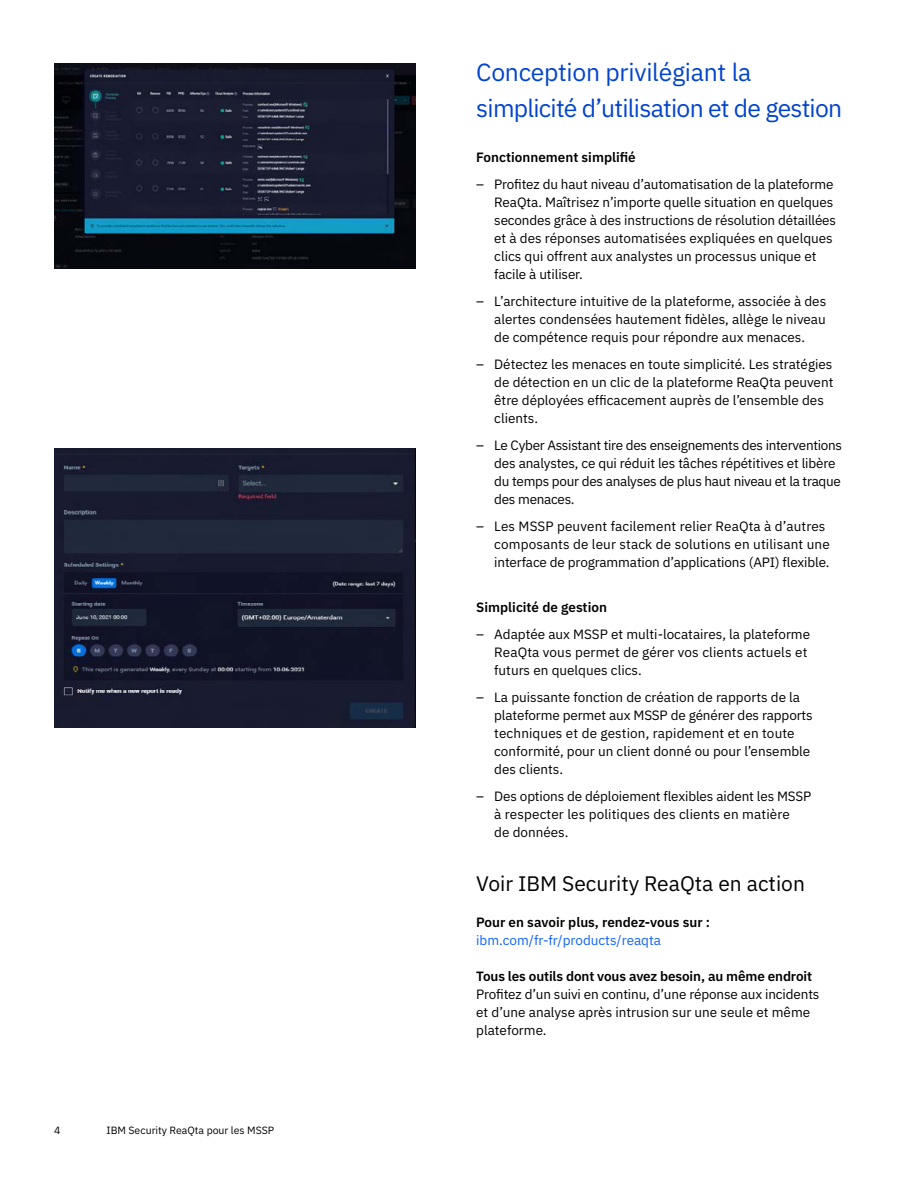
<style>
.page{position:relative;width:918px;height:1188px;background:#fff}
.page>*{position:absolute;margin:0;border:0;box-sizing:border-box;transform-origin:0 0}
.t1{font:24.75px/36px "IBM Plex Sans";letter-spacing:-.03em;color:#0043ce}
.t2{font:21px "IBM Plex Sans";color:#000}
.t3{font:13.5px/18px "IBM Plex Sans";color:#000}
.t4{font:13.5px/18px "IBM Plex Sans";letter-spacing:-.02em;color:#000}
.t5{font:600 13.5px "IBM Plex Sans";color:#000}
.t6{font:13.5px "IBM Plex Sans";color:#0f62fe}
.t7{font:10.5px "IBM Plex Sans";color:#000}
</style>
<div class="page">
<img style="left:54px;top:448px;width:362px;height:280px">
<img style="left:54px;top:63px;width:362px;height:206px">
<p class="t7" style="left:54px;top:1122px;width:8px">4</p>
<p class="t7" style="left:106px;top:1122px;width:169px">IBM Security ReaQta pour les MSSP</p>
<h1 class="t1" style="left:476px;top:52px;width:368px">Conception privilégiant la simplicité d’utilisation et de gestion</h1>
<p class="t5" style="left:476px;top:147px;width:161px">Fonctionnement simplifié</p>
<p class="t3" style="left:494px;top:174px;width:343px;text-indent:-18px">– Profitez du haut niveau d’automatisation de la plateforme ReaQta. Maîtrisez n’importe quelle situation en quelques secondes grâce à des instructions de résolution détaillées et à des réponses automatisées expliquées en quelques clics qui offrent aux analystes un processus unique et facile à utiliser.</p>
<p class="t3" style="left:494px;top:291px;width:334px;text-align:justify;text-indent:-18px">– L’architecture intuitive de la plateforme, associée à des alertes condensées hautement fidèles, allège le niveau de compétence requis pour répondre aux menaces.</p>
<p class="t3" style="left:494px;top:354px;width:341px;text-indent:-18px">– Détectez les menaces en toute simplicité. Les stratégies de détection en un clic de la plateforme ReaQta peuvent être déployées efficacement auprès de l’ensemble des clients.</p>
<p class="t4" style="left:494px;top:435px;width:349px;text-indent:-18px">– Le Cyber Assistant tire des enseignements des interventions des analystes, ce qui réduit les tâches répétitives et libère du temps pour des analyses de plus haut niveau et la traque des menaces.</p>
<p class="t3" style="left:494px;top:516px;width:337px;text-indent:-18px">– Les MSSP peuvent facilement relier ReaQta à d’autres composants de leur stack de solutions en utilisant une interface de programmation d’applications (API) flexible.</p>
<p class="t5" style="left:476px;top:597px;width:132px">Simplicité de gestion</p>
<p class="t3" style="left:494px;top:624px;width:317px;text-indent:-18px">– Adaptée aux MSSP et multi-locataires, la plateforme<br>ReaQta vous permet de gérer vos clients actuels et futurs en quelques clics.</p>
<p class="t3" style="left:494px;top:687px;width:320px;text-indent:-18px">– La puissante fonction de création de rapports de la plateforme permet aux MSSP de générer des rapports techniques et de gestion, rapidement et en toute conformité, pour un client donné ou pour l’ensemble des clients.</p>
<p class="t3" style="left:494px;top:786px;width:319px;text-indent:-18px">– Des options de déploiement flexibles aident les MSSP à respecter les politiques des clients en matière<br>de données.</p>
<h2 class="t2" style="left:476px;top:868px;width:330px">Voir IBM Security ReaQta en action</h2>
<p class="t5" style="left:476px;top:912px;width:235px">Pour en savoir plus, rendez-vous sur :</p>
<p class="t6" style="left:476px;top:930px;width:186px">ibm.com/fr-fr/products/reaqta</p>
<p class="t5" style="left:476px;top:966px;width:337px">Tous les outils dont vous avez besoin, au même endroit</p>
<p class="t3" style="left:476px;top:984px;width:345px">Profitez d’un suivi en continu, d’une réponse aux incidents et d’une analyse après intrusion sur une seule et même plateforme.</p>
</div>
